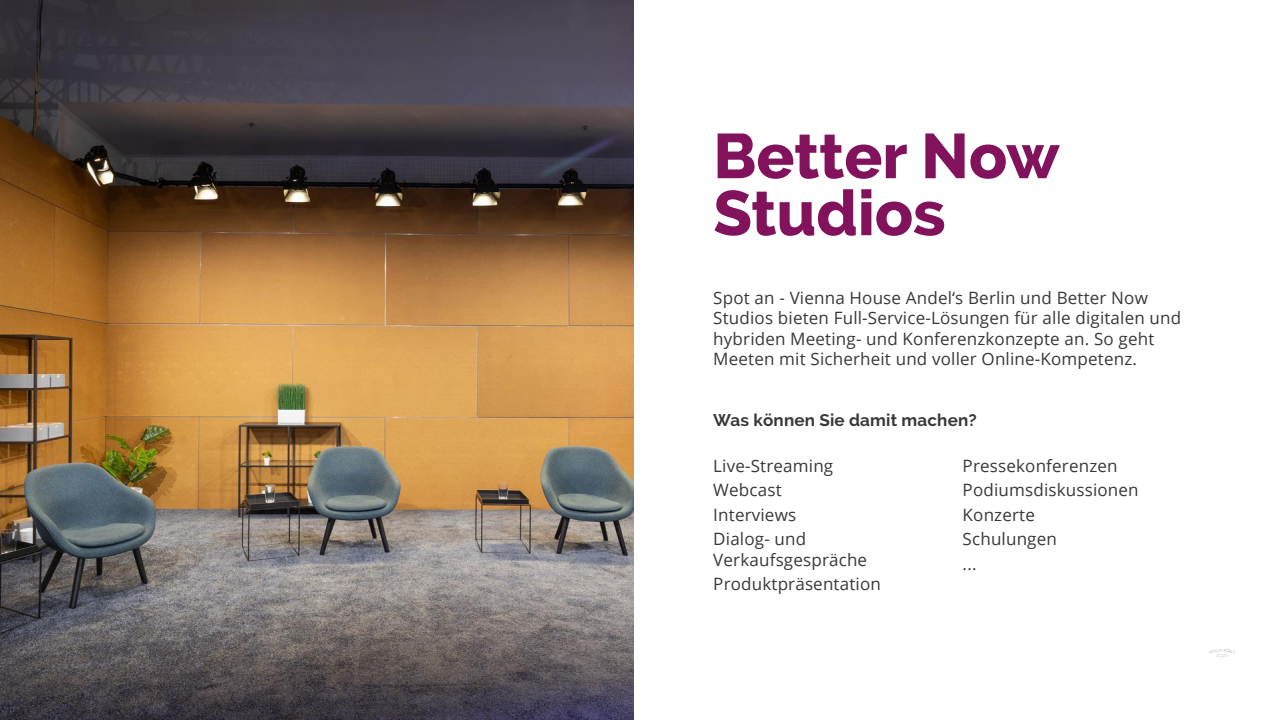
<style>
.page{position:relative;width:1280px;height:720px;background:#fff}
.page>*{position:absolute;margin:0;border:0;box-sizing:border-box;transform-origin:0 0}
.t1{font:800 63px/57px "Raleway";color:#82125b}
.t2{font:17px/20.4px "Open Sans";letter-spacing:.01em;color:#393939}
.t3{font:700 17px "Raleway";letter-spacing:.01em;color:#393939}
</style>
<div class="page">
<img style="left:1209px;top:649px;width:26px;height:10px">
<img style="left:0;top:0;width:634px;height:720px">
<p class="t1" style="left:713px;top:128px;width:348px">Better Now<br>Studios</p>
<p class="t2" style="left:713px;top:287px;width:469px">Spot an - Vienna House Andel‘s Berlin und Better Now Studios bieten Full-Service-Lösungen für alle digitalen und hybriden Meeting- und Konferenzkonzepte an. So geht Meeten mit Sicherheit und voller Online-Kompetenz.</p>
<p class="t3" style="left:713px;top:411px;width:265px">Was können Sie damit machen?</p>
<p class="t2" style="left:713px;top:455px;width:121px">Live-Streaming</p>
<p class="t2" style="left:713px;top:480px;width:70px">Webcast</p>
<p class="t2" style="left:713px;top:504px;width:84px">Interviews</p>
<p class="t2" style="left:713px;top:528px;width:155px">Dialog- und<br>Verkaufsgespräche</p>
<p class="t2" style="left:713px;top:573px;width:169px">Produktpräsentation</p>
<p class="t2" style="left:963px;top:455px;width:156px">Pressekonferenzen</p>
<p class="t2" style="left:963px;top:480px;width:178px">Podiumsdiskussionen</p>
<p class="t2" style="left:963px;top:504px;width:74px">Konzerte</p>
<p class="t2" style="left:963px;top:528px;width:96px">Schulungen</p>
<p class="t2" style="left:963px;top:553px;width:15px">...</p>
</div>
